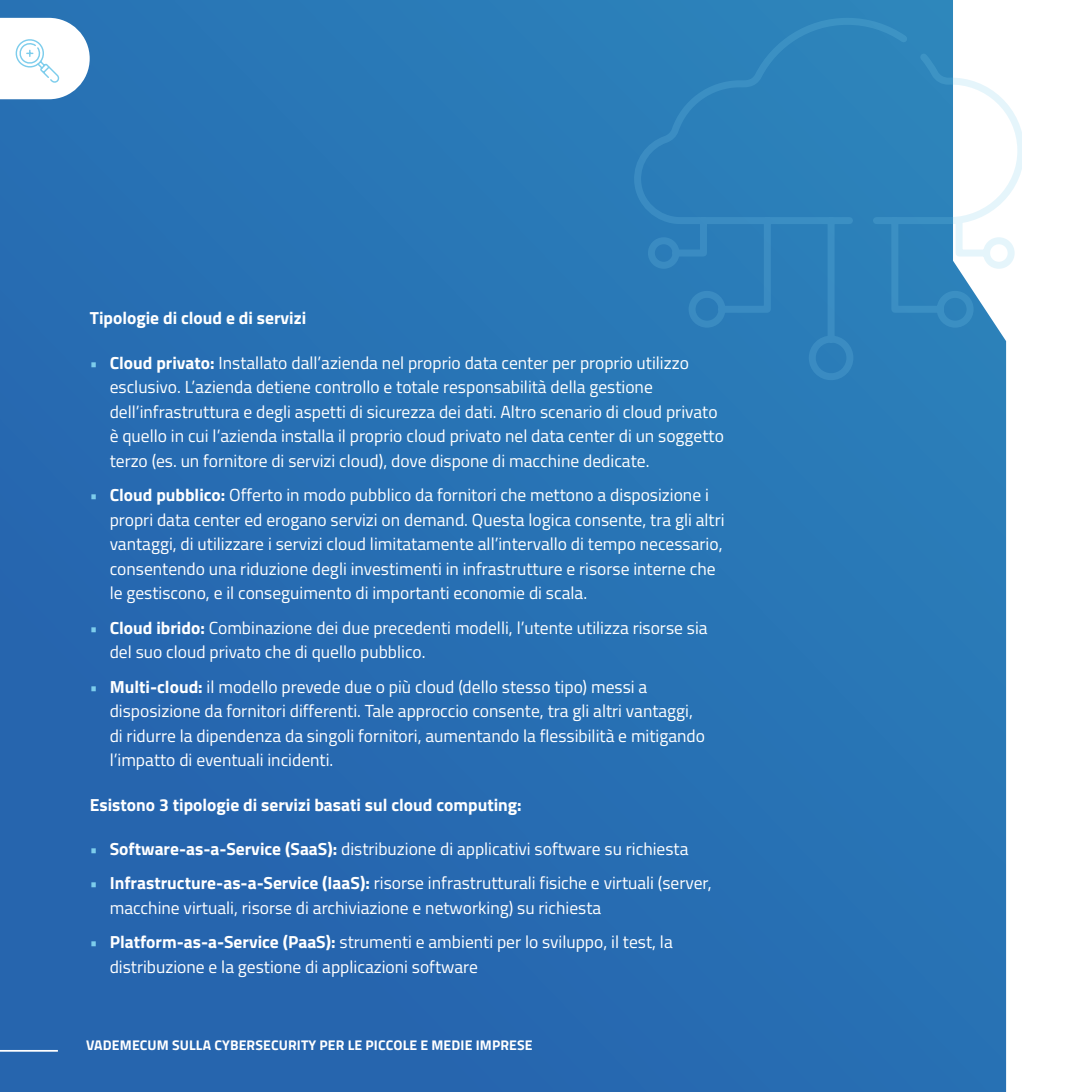
<style>
.page{position:relative;width:1092px;height:1092px;background:#fff}
.page>*{position:absolute;margin:0;border:0;box-sizing:border-box;transform-origin:0 0}
.t1{font:17.5px/24.5px "Titillium Web";color:#fff}
.t2{font:700 17.5px "Titillium Web";color:#fff}
.t3{font:700 14px "Titillium Web";letter-spacing:.01em;color:#fff}
.s1{font-weight:700;color:#7dcdec}
.s2{font-weight:700}
</style>
<div class="page">
<div style="left:0;top:0;width:1091px;height:1091px;background:#276fb3"></div>
<svg style="left:0;top:18px;width:90px;height:81px;background:#e4eef6"></svg>
<svg style="left:952px;top:0;width:139px;height:1091px;fill:#fff"></svg>
<svg style="left:632px;top:16px;width:389px;height:366px"></svg>
<hr style="left:0;top:1049px;width:58px;height:2px;background:#fff">
<p class="t2" style="left:90px;top:305px;width:218px">Tipologie di cloud e di servizi</p>
<p class="t1" style="left:110px;top:349px;width:615px;text-indent:-20px"><span class="s1">•</span> <span class="s2">Cloud privato:</span> Installato dall’azienda nel proprio data center per proprio utilizzo esclusivo. L’azienda detiene controllo e totale responsabilità della gestione dell’infrastruttura e degli aspetti di sicurezza dei dati. Altro scenario di cloud privato è quello in cui l’azienda installa il proprio cloud privato nel data center di un soggetto terzo (es. un fornitore di servizi cloud), dove dispone di macchine dedicate.</p>
<p class="t1" style="left:110px;top:482px;width:616px;text-indent:-20px"><span class="s1">•</span> <span class="s2">Cloud pubblico:</span> Offerto in modo pubblico da fornitori che mettono a disposizione i propri data center ed erogano servizi on demand. Questa logica consente, tra gli altri vantaggi, di utilizzare i servizi cloud limitatamente all’intervallo di tempo necessario, consentendo una riduzione degli investimenti in infrastrutture e risorse interne che le gestiscono, e il conseguimento di importanti economie di scala.</p>
<p class="t1" style="left:110px;top:614px;width:599px;text-indent:-20px"><span class="s1">•</span> <span class="s2">Cloud ibrido:</span> Combinazione dei due precedenti modelli, l’utente utilizza risorse sia del suo cloud privato che di quello pubblico.</p>
<p class="t1" style="left:110px;top:673px;width:597px;text-indent:-20px"><span class="s1">•</span> <span class="s2">Multi-cloud:</span> il modello prevede due o più cloud (dello stesso tipo) messi a disposizione da fornitori differenti. Tale approccio consente, tra gli altri vantaggi, di ridurre la dipendenza da singoli fornitori, aumentando la flessibilità e mitigando l’impatto di eventuali incidenti.</p>
<p class="t2" style="left:90px;top:791px;width:433px">Esistono 3 tipologie di servizi basati sul cloud computing:</p>
<p class="t1" style="left:90px;top:835px;width:600px"><span class="s1">•</span> <span class="s2">Software-as-a-Service (SaaS):</span> distribuzione di applicativi software su richiesta</p>
<p class="t1" style="left:110px;top:870px;width:603px;text-indent:-20px"><span class="s1">•</span> <span class="s2">Infrastructure-as-a-Service (IaaS):</span> risorse infrastrutturali fisiche e virtuali (server, macchine virtuali, risorse di archiviazione e networking) su richiesta</p>
<p class="t1" style="left:110px;top:929px;width:564px;text-indent:-20px"><span class="s1">•</span> <span class="s2">Platform-as-a-Service (PaaS):</span> strumenti e ambienti per lo sviluppo, il test, la distribuzione e la gestione di applicazioni software</p>
<p class="t3" style="left:86px;top:1034px;width:448px">VADEMECUM SULLA CYBERSECURITY PER LE PICCOLE E MEDIE IMPRESE</p>
</div>
